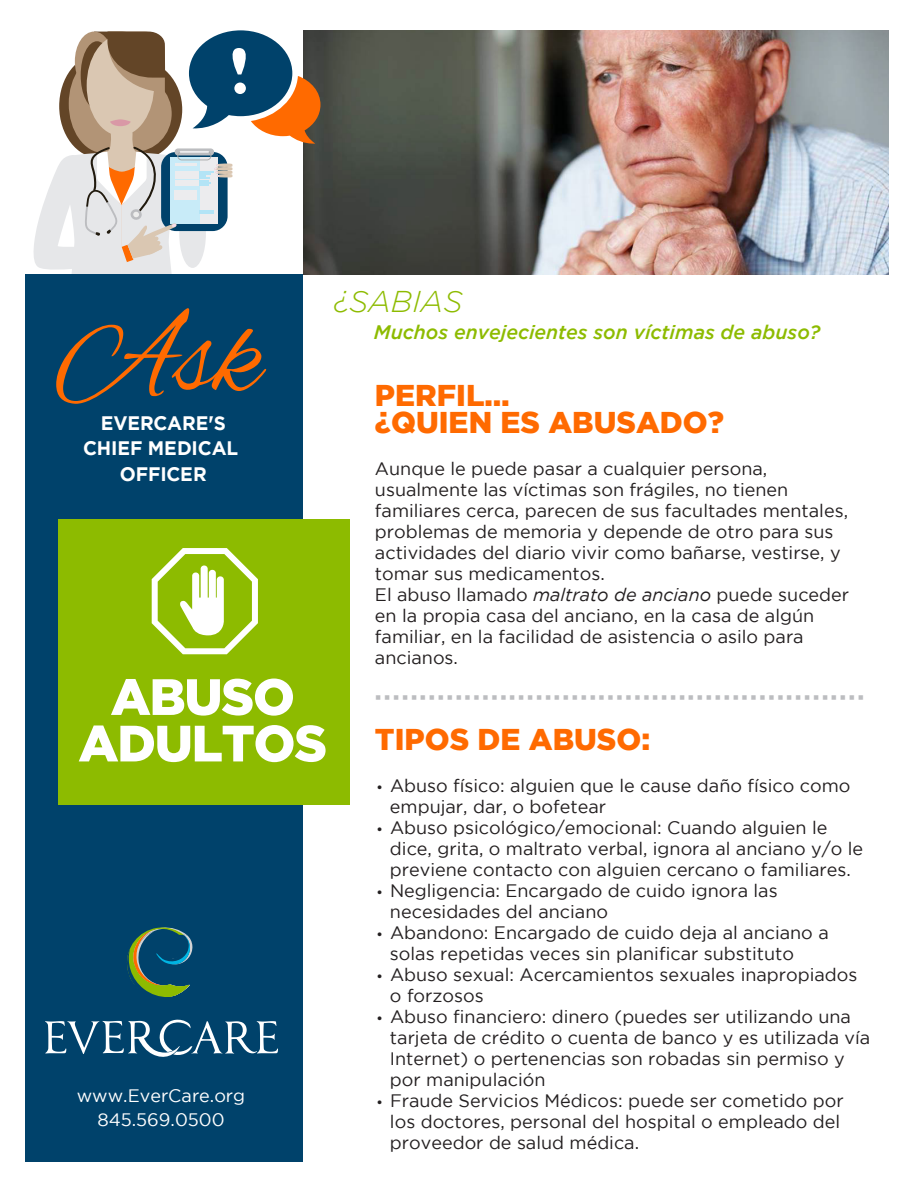
<style>
.page{position:relative;width:918px;height:1188px;background:#fff}
.page>*{position:absolute;margin:0;border:0;box-sizing:border-box;transform-origin:0 0}
.t1{font:121.65px "Alex Brush";color:#ff6a00;scale:.96 1}
.t2{font:900 51px/46.5px "Gotham";letter-spacing:-.025em;color:#fff;text-align:center}
.t3{font:900 30px/27px "Gotham";color:#ff6a00}
.t4{font:italic 300 30px "Gotham";color:#8dbb00}
.t5{font:italic 500 19.5px "Gotham";color:#8dbb00}
.t6{font:700 19.5px/25.5px "Gotham";letter-spacing:-.005em;color:#fff;text-align:center}
.t7{font:18px/21px "Gotham";color:#231f20}
.t8{font:18px/24px "Gotham";color:#fff;text-align:center}
.t9{font:15px "Wingdings";color:#bcbdc0}
.s1{font-style:italic}
.s2{font-family:"Myriad Pro"}
</style>
<div class="page">
<img style="left:320px;top:30px;width:569px;height:244px">
<div style="left:26px;top:274px;width:277px;height:888px;background:#00426b"></div>
<svg style="left:127px;top:927px;width:66px;height:70px"></svg>
<svg style="left:45px;top:1019px;width:233px;height:38px"></svg>
<div style="left:58px;top:519px;width:292px;height:285px;background:#8dbb00"></div>
<svg style="left:152px;top:548px;width:106px;height:106px"></svg>
<svg style="left:33px;top:30px;width:287px;height:245px"></svg>
<h1 class="t1" style="left:56px;top:289px;width:215px">Ask</h1>
<p class="t6" style="left:83px;top:410px;width:157px">EVERCARE'S<br>CHIEF MEDICAL<br>OFFICER</p>
<h2 class="t2" style="left:78px;top:672px;width:250px">ABUSO<br>ADULTOS</h2>
<p class="t8" style="left:77px;top:1083px;width:170px">www.EverCare.org<br>845.569.0500</p>
<h3 class="t4" style="left:333px;top:285px;width:131px">¿SABIAS</h3>
<p class="t5" style="left:374px;top:321px;width:448px">Muchos envejecientes son víctimas de abuso?</p>
<h3 class="t3" style="left:375px;top:381px;width:350px">PERFIL…<br>¿QUIEN ES ABUSADO?</h3>
<p class="t7" style="left:375px;top:458px;width:476px">Aunque le puede pasar a cualquier persona, usualmente las víctimas son frágiles, no tienen familiares cerca, parecen de sus facultades mentales, problemas de memoria y depende de otro para sus actividades del diario vivir como bañarse, vestirse, y tomar sus medicamentos.<br>El abuso llamado <span class="s1">maltrato de anciano</span> puede suceder en la propia casa del anciano, en la casa de algún familiar, en la facilidad de asistencia o asilo para ancianos.</p>
<p class="t9" style="left:375px;top:690px;width:491px">▪▪▪▪▪▪▪▪▪▪▪▪▪▪▪▪▪▪▪▪▪▪▪▪▪▪▪▪▪▪▪▪▪▪▪▪▪▪▪▪▪▪▪▪▪▪▪▪▪▪▪▪▪▪▪</p>
<h3 class="t3" style="left:375px;top:725px;width:277px">TIPOS DE ABUSO:</h3>
<p class="t7" style="left:390px;top:775px;width:462px;text-indent:-13px"><span class="s2">•</span> Abuso físico: alguien que le cause daño físico como empujar, dar, o bofetear</p>
<p class="t7" style="left:390px;top:817px;width:475px;text-indent:-13px"><span class="s2">•</span> Abuso psicológico/emocional: Cuando alguien le dice, grita, o maltrato verbal, ignora al anciano y/o le previene contacto con alguien cercano o familiares.</p>
<p class="t7" style="left:390px;top:880px;width:389px;text-indent:-13px"><span class="s2">•</span> Negligencia: Encargado de cuido ignora las necesidades del anciano</p>
<p class="t7" style="left:390px;top:922px;width:440px;text-indent:-13px"><span class="s2">•</span> Abandono: Encargado de cuido deja al anciano a solas repetidas veces sin planificar substituto</p>
<p class="t7" style="left:390px;top:964px;width:469px;text-indent:-13px"><span class="s2">•</span> Abuso sexual: Acercamientos sexuales inapropiados o forzosos</p>
<p class="t7" style="left:390px;top:1006px;width:482px;text-indent:-13px"><span class="s2">•</span> Abuso financiero: dinero (puedes ser utilizando una tarjeta de crédito o cuenta de banco y es utilizada vía Internet) o pertenencias son robadas sin permiso y por manipulación</p>
<p class="t7" style="left:390px;top:1090px;width:455px;text-indent:-13px"><span class="s2">•</span> Fraude Servicios Médicos: puede ser cometido por los doctores, personal del hospital o empleado del proveedor de salud médica.</p>
</div>
